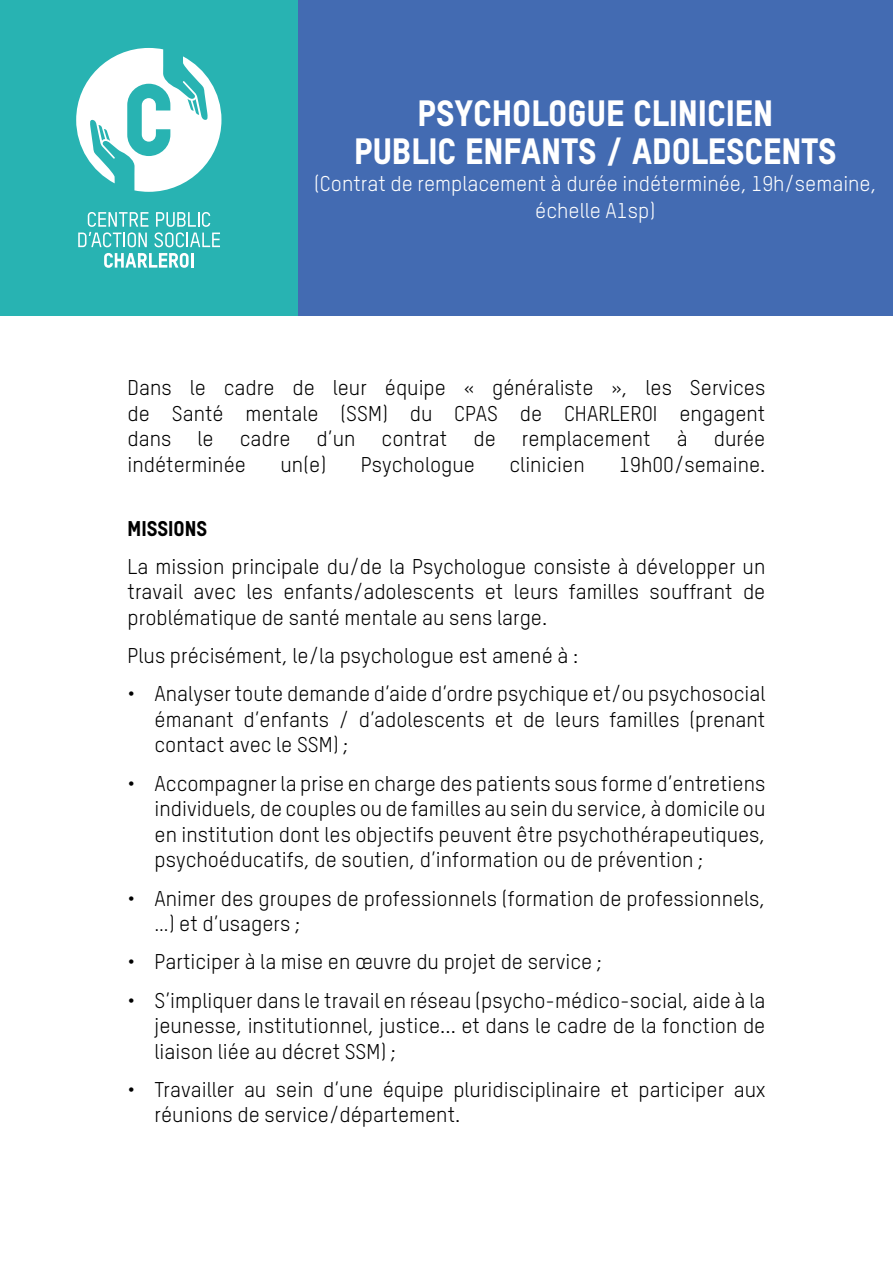
<style>
.page{position:relative;width:893px;height:1263px;background:#fff}
.page>*{position:absolute;margin:0;border:0;box-sizing:border-box;transform-origin:0 0}
.t1{font:800 36px/37.5px "TSTAR";color:#fff;text-align:center}
.t2{font:21px/25.5px "TSTAR";color:#000;text-align:justify}
.t3{font:21px/27px "TSTAR";color:#fff;text-align:center}
.t4{font:800 21px "TSTAR";color:#000}
</style>
<div class="page">
<div style="left:298px;top:0;width:595px;height:316px;background:#436bb2"></div>
<div style="left:0;top:0;width:298px;height:316px;background:#28b3b2"></div>
<svg style="left:78px;top:212px;width:70px;height:35px"></svg>
<svg style="left:154px;top:212px;width:66px;height:35px"></svg>
<svg style="left:104px;top:253px;width:89px;height:15px"></svg>
<svg style="left:76px;top:48px;width:145px;height:144px"></svg>
<h1 class="t1" style="left:354px;top:94px;width:484px">PSYCHOLOGUE CLINICIEN<br>PUBLIC ENFANTS / ADOLESCENTS</h1>
<p class="t3" style="left:314px;top:169px;width:564px">(Contrat de remplacement à durée indéterminée, 19h/semaine, échelle A1sp)</p>
<p class="t2" style="left:128px;top:375px;width:639px">Dans le cadre de leur équipe « généraliste », les Services de Santé mentale (SSM) du CPAS de CHARLEROI engagent dans le cadre d’un contrat de remplacement à durée indéterminée</p>
<p class="t2" style="left:281px;top:452px;width:47px">un(e)</p>
<p class="t2" style="left:361px;top:452px;width:116px">Psychologue</p>
<p class="t2" style="left:510px;top:452px;width:77px">clinicien</p>
<p class="t2" style="left:619px;top:452px;width:148px">19h00/semaine.</p>
<p class="t4" style="left:128px;top:515px;width:81px">MISSIONS</p>
<p class="t2" style="left:128px;top:554px;width:639px">La mission principale du/de la Psychologue consiste à développer un travail avec les enfants/adolescents et leurs familles souffrant de problématique de santé mentale au sens large.</p>
<p class="t2" style="left:128px;top:643px;width:452px">Plus précisément, le/la psychologue est amené à :</p>
<p class="t2" style="left:155px;top:681px;width:612px;text-indent:-27px">• Analyser toute demande d’aide d’ordre psychique et/ou psychosocial émanant d’enfants / d’adolescents et de leurs familles (prenant contact avec le SSM) ;</p>
<p class="t2" style="left:155px;top:770px;width:612px;text-indent:-27px">• Accompagner la prise en charge des patients sous forme d’entretiens individuels, de couples ou de familles au sein du service, à domicile ou en institution dont les objectifs peuvent être psychothérapeutiques, psychoéducatifs, de soutien, d’information ou de prévention ;</p>
<p class="t2" style="left:155px;top:885px;width:612px;text-indent:-27px">• Animer des groupes de professionnels (formation de professionnels, …) et d’usagers ;</p>
<p class="t2" style="left:128px;top:949px;width:476px">• Participer à la mise en œuvre du projet de service ;</p>
<p class="t2" style="left:155px;top:987px;width:612px;text-indent:-27px">• S’impliquer dans le travail en réseau (psycho-médico-social, aide à la jeunesse, institutionnel, justice... et dans le cadre de la fonction de liaison liée au décret SSM) ;</p>
<p class="t2" style="left:155px;top:1076px;width:612px;text-indent:-27px">• Travailler au sein d’une équipe pluridisciplinaire et participer aux réunions de service/département.</p>
</div>
